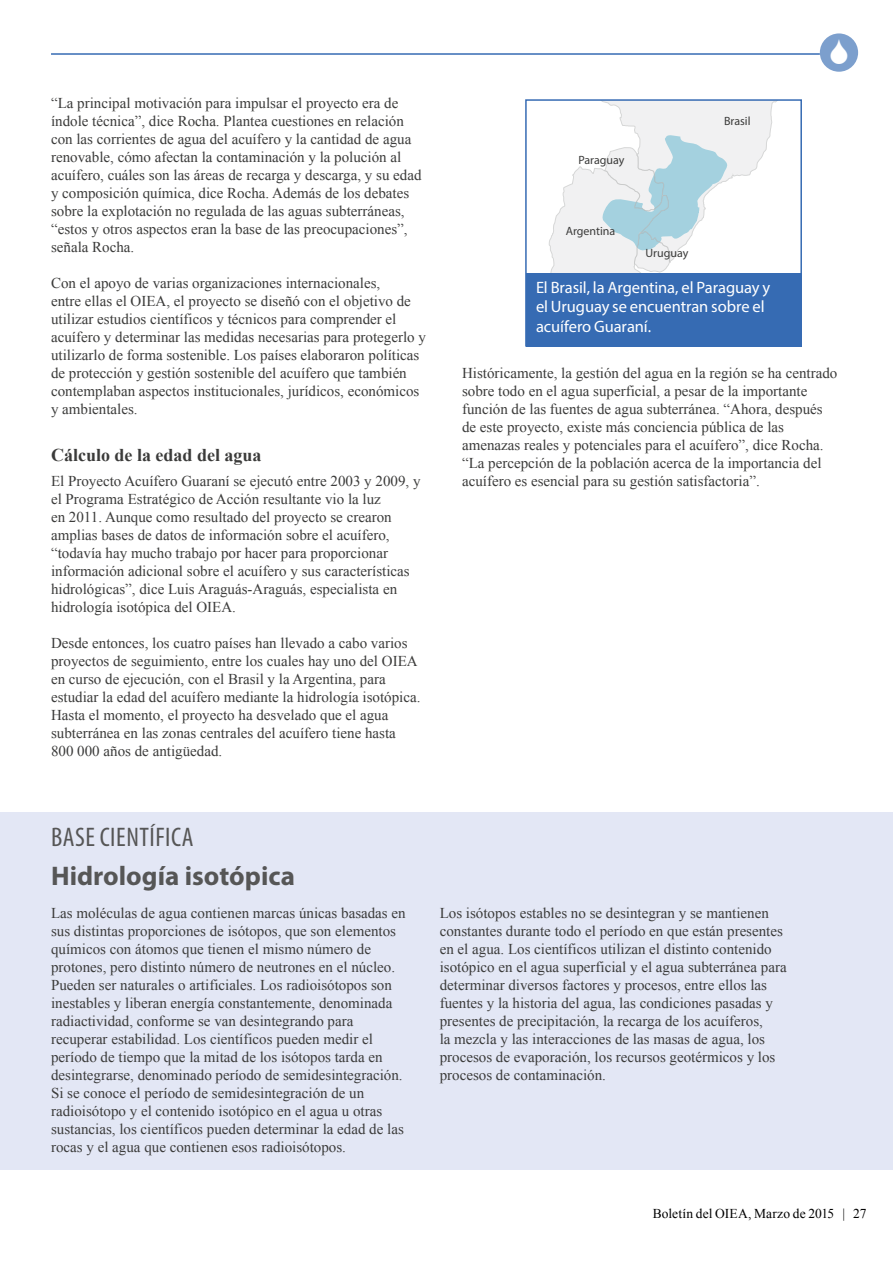
<style>
.page{position:relative;width:893px;height:1263px;background:#fff}
.page>*{position:absolute;margin:0;border:0;box-sizing:border-box;transform-origin:0 0}
.t1{font:700 27px "Myriad Pro";color:#565656}
.t2{font:condensed 27px "Myriad Pro";letter-spacing:.02em;color:#565656}
.t3{font:700 18px "Times New Roman";color:#3b3b3a}
.t4{font:16.5px/19.8px "Myriad Pro";letter-spacing:-.005em;color:#fff}
.t5{font:15px/18px "Times New Roman";color:#3b3b3a}
.t6{font:13.5px "Times New Roman";letter-spacing:.005em;color:#000}
.t7{font:12px "Myriad Pro";color:#3b3b3a}
</style>
<div class="page">
<hr style="left:51px;top:53px;width:769px;height:2px;background:#366bb3">
<div style="left:820px;top:33px;width:38px;height:39px;background:#7c9fcd;border-radius:50%"></div>
<svg style="left:548px;top:102px;width:228px;height:171px"></svg>
<div style="left:525px;top:99px;width:277px;height:248px;border:2px solid #366bb3"></div>
<div style="left:0;top:812px;width:893px;height:357px;background:#e3e7f5"></div>
<div style="left:526px;top:273px;width:275px;height:74px;background:#366bb3"></div>
<p class="t5" style="left:51px;top:94px;width:372px">“La principal motivación para impulsar el proyecto era de índole técnica”, dice Rocha. Plantea cuestiones en relación con las corrientes de agua del acuífero y la cantidad de agua renovable, cómo afectan la contaminación y la polución al acuífero, cuáles son las áreas de recarga y descarga, y su edad y composición química, dice Rocha. Además de los debates sobre la explotación no regulada de las aguas subterráneas, “estos y otros aspectos eran la base de las preocupaciones”, señala Rocha.</p>
<p class="t5" style="left:51px;top:274px;width:376px">Con el apoyo de varias organizaciones internacionales,<br>entre ellas el OIEA, el proyecto se diseñó con el objetivo de utilizar estudios científicos y técnicos para comprender el acuífero y determinar las medidas necesarias para protegerlo y utilizarlo de forma sostenible. Los países elaboraron políticas de protección y gestión sostenible del acuífero que también contemplaban aspectos institucionales, jurídicos, económicos y ambientales.</p>
<p class="t3" style="left:51px;top:442px;width:212px">Cálculo de la edad del agua</p>
<p class="t5" style="left:51px;top:472px;width:371px">El Proyecto Acuífero Guaraní se ejecutó entre 2003 y 2009, y el Programa Estratégico de Acción resultante vio la luz<br>en 2011. Aunque como resultado del proyecto se crearon amplias bases de datos de información sobre el acuífero, “todavía hay mucho trabajo por hacer para proporcionar información adicional sobre el acuífero y sus características hidrológicas”, dice Luis Araguás-Araguás, especialista en hidrología isotópica del OIEA.</p>
<p class="t5" style="left:51px;top:634px;width:371px">Desde entonces, los cuatro países han llevado a cabo varios proyectos de seguimiento, entre los cuales hay uno del OIEA en curso de ejecución, con el Brasil y la Argentina, para estudiar la edad del acuífero mediante la hidrología isotópica.<br>Hasta el momento, el proyecto ha desvelado que el agua subterránea en las zonas centrales del acuífero tiene hasta 800 000 años de antigüedad.</p>
<p class="t7" style="left:578px;top:152px;width:48px">Paraguay</p>
<p class="t7" style="left:566px;top:224px;width:51px">Argentina</p>
<p class="t7" style="left:645px;top:246px;width:44px">Uruguay</p>
<p class="t7" style="left:724px;top:113px;width:28px">Brasil</p>
<p class="t4" style="left:536px;top:277px;width:236px">El Brasil, la Argentina, el Paraguay y el Uruguay se encuentran sobre el acuífero Guaraní.</p>
<p class="t5" style="left:462px;top:364px;width:377px">Históricamente, la gestión del agua en la región se ha centrado sobre todo en el agua superficial, a pesar de la importante función de las fuentes de agua subterránea. “Ahora, después de este proyecto, existe más conciencia pública de las amenazas reales y potenciales para el acuífero”, dice Rocha. “La percepción de la población acerca de la importancia del acuífero es esencial para su gestión satisfactoria”.</p>
<h1 class="t2" style="left:51px;top:821px;width:144px">BASE CIENTÍFICA</h1>
<h1 class="t1" style="left:51px;top:858px;width:245px">Hidrología isotópica</h1>
<p class="t5" style="left:51px;top:904px;width:356px">Las moléculas de agua contienen marcas únicas basadas en sus distintas proporciones de isótopos, que son elementos químicos con átomos que tienen el mismo número de protones, pero distinto número de neutrones en el núcleo.<br>Pueden ser naturales o artificiales. Los radioisótopos son inestables y liberan energía constantemente, denominada radiactividad, conforme se van desintegrando para recuperar estabilidad. Los científicos pueden medir el período de tiempo que la mitad de los isótopos tarda en desintegrarse, denominado período de semidesintegración.<br>Si se conoce el período de semidesintegración de un radioisótopo y el contenido isotópico en el agua u otras sustancias, los científicos pueden determinar la edad de las rocas y el agua que contienen esos radioisótopos.</p>
<p class="t5" style="left:440px;top:904px;width:348px">Los isótopos estables no se desintegran y se mantienen constantes durante todo el período en que están presentes en el agua. Los científicos utilizan el distinto contenido isotópico en el agua superficial y el agua subterránea para determinar diversos factores y procesos, entre ellos las fuentes y la historia del agua, las condiciones pasadas y presentes de precipitación, la recarga de los acuíferos,<br>la mezcla y las interacciones de las masas de agua, los procesos de evaporación, los recursos geotérmicos y los procesos de contaminación.</p>
<p class="t6" style="left:653px;top:1205px;width:215px">Boletín del OIEA, Marzo de 2015 | 27</p>
</div>
